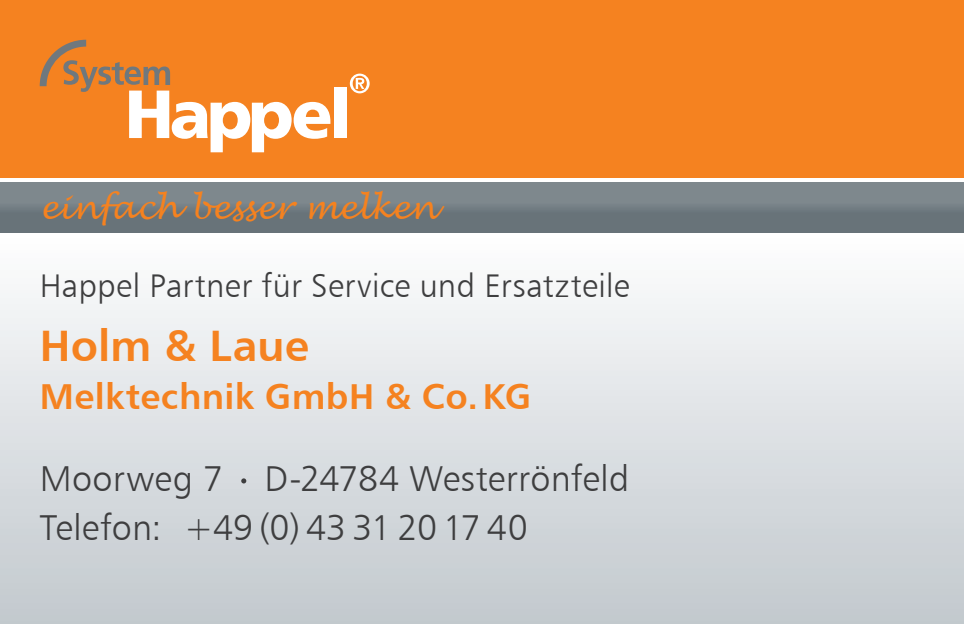
<style>
.page{position:relative;width:964px;height:624px;background:#fff}
.page>*{position:absolute;margin:0;border:0;box-sizing:border-box;transform-origin:0 0}
.t1{font:44px "Humanist 777 BT Bold B";color:#f58220}
.t2{font:36px/48px "Humanist 777 BT Light B";letter-spacing:.005em;color:#3e3e3f}
.t3{font:36px "Humanist 777 BT Bold B";letter-spacing:.01em;color:#f58220}
.t4{font:32.8px "Humanist 777 BT Light B";letter-spacing:.015em;color:#3e3e3f}
.t5{font:italic 32.4px "Lucida Handwriting";letter-spacing:-.005em;color:#f58220}
</style>
<div class="page">
<div style="left:0;top:232px;width:964px;height:392px;background:linear-gradient(to bottom,#fefefe,#c1c8cd)"></div>
<div style="left:0;top:183px;width:964px;height:49px;background:#737e84"></div>
<div style="left:0;top:0;width:964px;height:177px;background:#f58220"></div>
<div style="left:334px;top:87px;width:12px;height:51px;background:#fff"></div>
<svg style="left:40px;top:40px;width:290px;height:112px"></svg>
<svg style="left:350px;top:74px;width:20px;height:19px"></svg>
<svg style="left:241px;top:478px;width:5px;height:5px"></svg>
<p class="t5" style="left:40px;top:188px;width:398px">einfach besser melken</p>
<p class="t4" style="left:40px;top:265px;width:592px">Happel Partner für Service und Ersatzteile</p>
<p class="t1" style="left:40px;top:318px;width:271px">Holm &amp; Laue</p>
<p class="t3" style="left:40px;top:374px;width:493px">Melktechnik GmbH &amp; Co.KG</p>
<p class="t2" style="left:40px;top:454px;width:591px">Moorweg 7 D-24784 Westerrönfeld<br>Telefon: +49 (0) 43 31 20 17 40</p>
</div>
